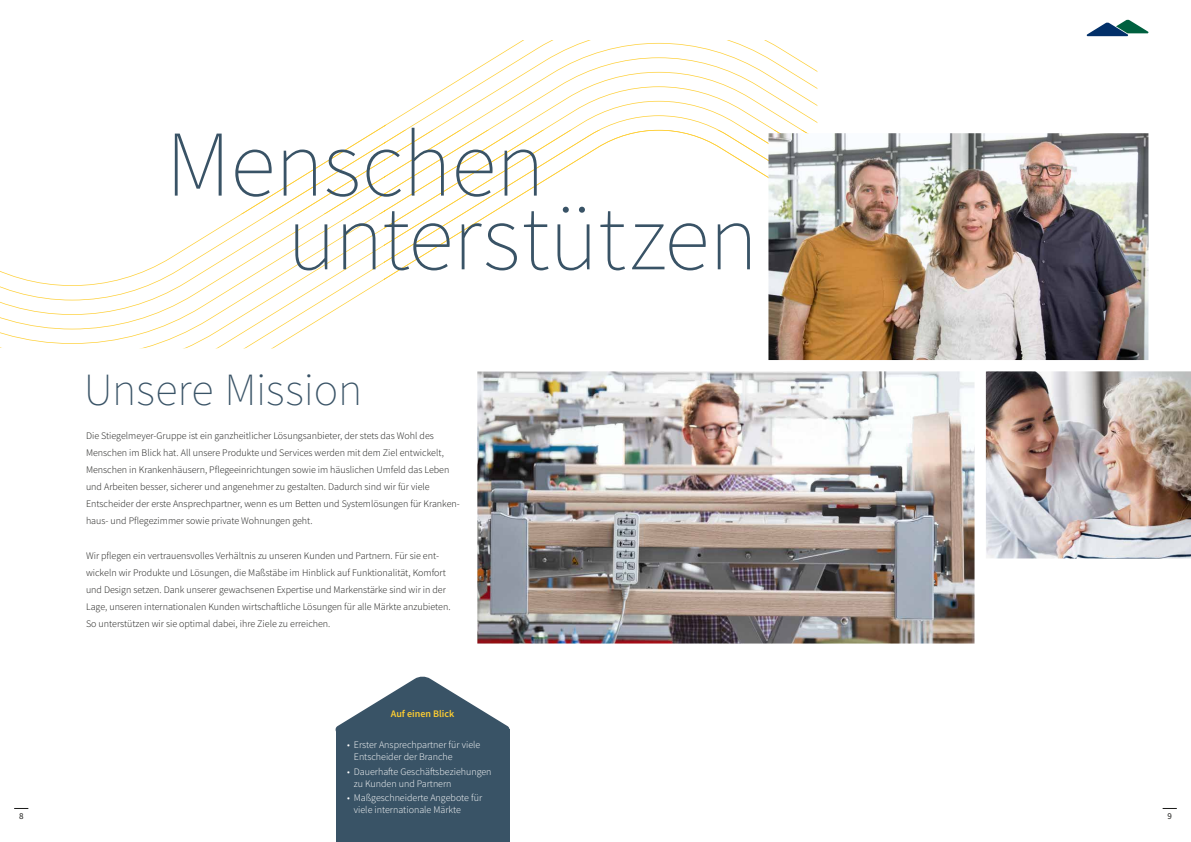
<style>
.page{position:relative;width:1191px;height:842px;background:#fff}
.page>*{position:absolute;margin:0;border:0;box-sizing:border-box;transform-origin:0 0}
.t1{font:200 94px/73.7px "Source Sans Pro";letter-spacing:-.005em;color:#395366}
.t2{font:200 46px "Source Sans Pro";letter-spacing:-.005em;color:#395366}
.t3{font:300 10px/17px "Source Sans Pro";color:#1a1a18}
.t4{font:300 10px/12px "Source Sans Pro";color:#fff}
.t5{font:600 10px "Source Sans Pro";color:#fece31}
.t6{font:9px "Source Sans Pro";color:#1a1a18}
</style>
<div class="page">
<svg style="left:1162px;top:808px;width:14px;height:1px"></svg>
<svg style="left:14px;top:808px;width:14px;height:1px"></svg>
<svg style="left:0;top:213px;width:384px;height:136px"></svg>
<svg style="left:384px;top:40px;width:433px;height:90px"></svg>
<img style="left:986px;top:371px;width:205px;height:187px">
<img style="left:477px;top:371px;width:497px;height:272px">
<svg style="left:1086px;top:20px;width:62px;height:16px"></svg>
<img style="left:768px;top:133px;width:380px;height:227px">
<svg style="left:335px;top:676px;width:175px;height:58px"></svg>
<div style="left:335px;top:729px;width:174px;height:113px;background:#395366"></div>
<svg style="left:734px;top:40px;width:83px;height:20px"></svg>
<h1 class="t1" style="left:287px;top:128px;width:472px;text-indent:-122px">Menschen unterstützen</h1>
<h2 class="t2" style="left:84px;top:362px;width:280px">Unsere Mission</h2>
<p class="t3" style="left:86px;top:428px;width:375px">Die Stiegelmeyer-Gruppe ist ein ganzheitlicher Lösungsanbieter, der stets das Wohl des Menschen im Blick hat. All unsere Produkte und Services werden mit dem Ziel entwickelt, Menschen in Krankenhäusern, Pflegeeinrichtungen sowie im häuslichen Umfeld das Leben und Arbeiten besser, sicherer und angenehmer zu gestalten. Dadurch sind wir für viele Entscheider der erste Ansprechpartner, wenn es um Betten und Systemlösungen für Kranken&shy;haus- und Pflegezimmer sowie private Wohnungen geht.</p>
<p class="t3" style="left:86px;top:547px;width:366px">Wir pflegen ein vertrauensvolles Verhältnis zu unseren Kunden und Partnern. Für sie ent&shy;wickeln wir Produkte und Lösungen, die Maßstäbe im Hinblick auf Funktionalität, Komfort und Design setzen. Dank unserer gewachsenen Expertise und Markenstärke sind wir in der Lage, unseren internationalen Kunden wirtschaftliche Lösungen für alle Märkte anzubieten.<br>So unterstützen wir sie optimal dabei, ihre Ziele zu erreichen.</p>
<p class="t5" style="left:391px;top:707px;width:65px">Auf einen Blick</p>
<p class="t4" style="left:354px;top:738px;width:128px;text-indent:-7px">• Erster Ansprechpartner für viele<br>Entscheider der Branche</p>
<p class="t4" style="left:354px;top:765px;width:139px;text-indent:-7px">• Dauerhafte Geschäftsbeziehungen zu Kunden und Partnern</p>
<p class="t4" style="left:354px;top:792px;width:130px;text-indent:-7px">• Maßgeschneiderte Angebote für viele internationale Märkte</p>
<p class="t6" style="left:19px;top:811px;width:6px">8</p>
<p class="t6" style="left:1167px;top:811px;width:6px">9</p>
</div>
